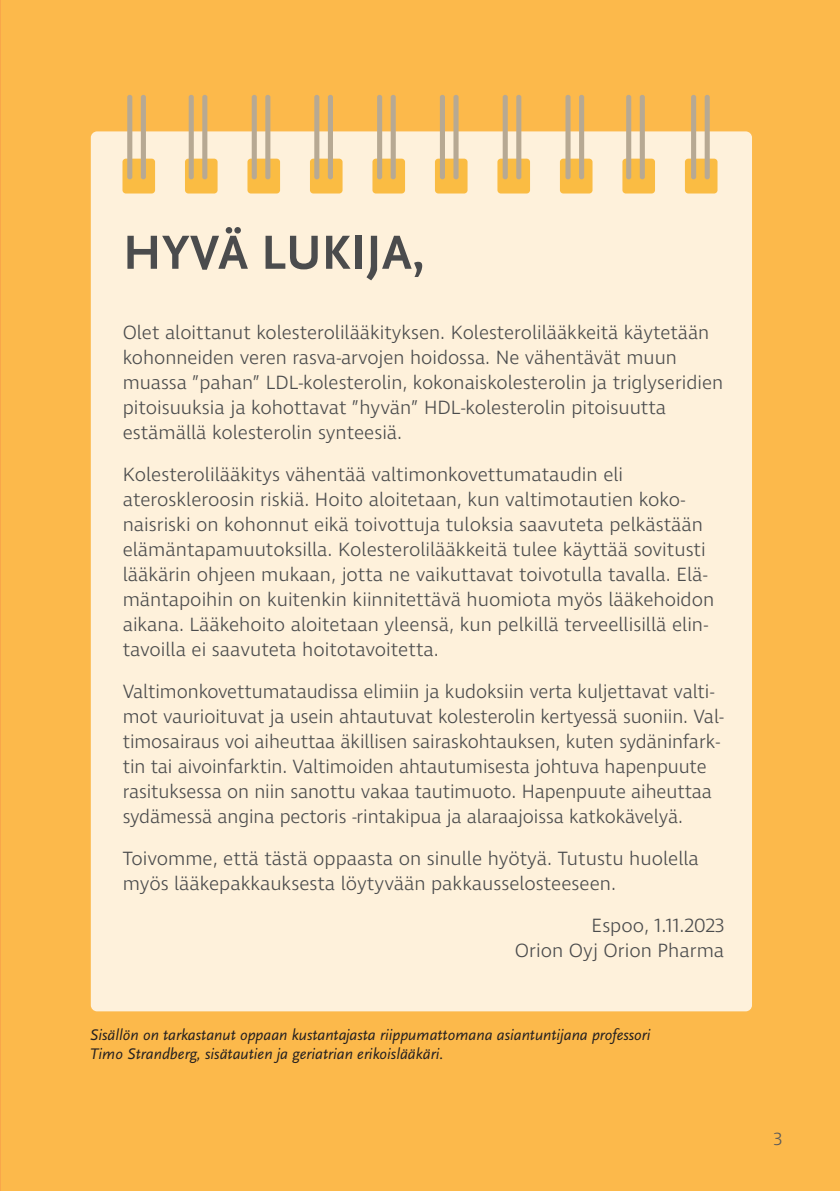
<style>
.page{position:relative;width:840px;height:1191px;background:#fff}
.page>*{position:absolute;margin:0;border:0;box-sizing:border-box;transform-origin:0 0}
.Otsikko_1{font:700 50px "Scala Sans Pro";letter-spacing:.01em;color:#4b4c4d}
.leipsi{font:300 19.6px/25px "Ingra";color:#4b4c4d}
.t1{font:300 18px "Ingra";color:#57585a}
.leipsi-2{font:italic 16px/19.2px "Scala Sans Pro";color:#231f20}
</style>
<div class="page">
<div style="left:0;top:0;width:839px;height:1191px;background:#fcb94b"></div>
<div style="left:91px;top:131px;width:660px;height:880px;background:#fef1db;border-radius:6px"></div>
<div style="left:122px;top:159px;width:33px;height:34px;background:#fabd42;border-radius:3px"></div>
<div style="left:185px;top:159px;width:32px;height:34px;background:#fabd42;border-radius:3px"></div>
<div style="left:247px;top:159px;width:33px;height:34px;background:#fabd42;border-radius:3px"></div>
<div style="left:310px;top:159px;width:32px;height:34px;background:#fabd42;border-radius:3px"></div>
<div style="left:434px;top:159px;width:33px;height:34px;background:#fabd42;border-radius:3px"></div>
<div style="left:559px;top:159px;width:33px;height:34px;background:#fabd42;border-radius:3px"></div>
<div style="left:622px;top:159px;width:32px;height:34px;background:#fabd42;border-radius:3px"></div>
<div style="left:684px;top:159px;width:33px;height:34px;background:#fabd42;border-radius:3px"></div>
<div style="left:497px;top:159px;width:32px;height:34px;background:#fabd42;border-radius:3px"></div>
<div style="left:372px;top:159px;width:33px;height:34px;background:#fabd42;border-radius:3px"></div>
<div style="left:127px;top:95px;width:5px;height:84px;background:#b7a993;border-radius:2px"></div>
<div style="left:141px;top:95px;width:5px;height:84px;background:#b7a993;border-radius:2px"></div>
<div style="left:188px;top:95px;width:6px;height:84px;background:#b7a993;border-radius:2px"></div>
<div style="left:202px;top:95px;width:5px;height:84px;background:#b7a993;border-radius:2px"></div>
<div style="left:251px;top:95px;width:6px;height:84px;background:#b7a993;border-radius:2px"></div>
<div style="left:265px;top:95px;width:5px;height:84px;background:#b7a993;border-radius:2px"></div>
<div style="left:314px;top:95px;width:5px;height:84px;background:#b7a993;border-radius:2px"></div>
<div style="left:328px;top:95px;width:5px;height:84px;background:#b7a993;border-radius:2px"></div>
<div style="left:377px;top:95px;width:5px;height:84px;background:#b7a993;border-radius:2px"></div>
<div style="left:390px;top:95px;width:5px;height:84px;background:#b7a993;border-radius:2px"></div>
<div style="left:439px;top:95px;width:5px;height:84px;background:#b7a993;border-radius:2px"></div>
<div style="left:453px;top:95px;width:5px;height:84px;background:#b7a993;border-radius:2px"></div>
<div style="left:502px;top:95px;width:5px;height:84px;background:#b7a993;border-radius:2px"></div>
<div style="left:516px;top:95px;width:5px;height:84px;background:#b7a993;border-radius:2px"></div>
<div style="left:565px;top:95px;width:5px;height:84px;background:#b7a993;border-radius:2px"></div>
<div style="left:578px;top:95px;width:6px;height:84px;background:#b7a993;border-radius:2px"></div>
<svg style="left:625px;top:95px;width:6px;height:84px"></svg>
<div style="left:639px;top:95px;width:5px;height:84px;background:#b7a993;border-radius:2px"></div>
<div style="left:690px;top:95px;width:5px;height:84px;background:#b7a993;border-radius:2px"></div>
<div style="left:704px;top:95px;width:5px;height:84px;background:#b7a993;border-radius:2px"></div>
<p class="Otsikko_1" style="left:123px;top:224px;width:303px">HYVÄ LUKIJA,</p>
<p class="leipsi" style="left:123px;top:321px;width:601px">Olet aloittanut kolesterolilääkityksen. Kolesterolilääkkeitä käytetään kohonneiden veren rasva-arvojen hoidossa. Ne vähentävät muun muassa ”pahan” LDL-kolesterolin, kokonaiskolesterolin ja triglyseridien pitoisuuksia ja kohottavat ”hyvän” HDL-kolesterolin pitoisuutta estämällä kolesterolin synteesiä.</p>
<p class="leipsi" style="left:123px;top:463px;width:592px">Kolesterolilääkitys vähentää valtimonkovettumataudin eli ateroskleroosin riskiä. Hoito aloitetaan, kun valtimotautien koko&shy;naisriski on kohonnut eikä toivottuja tuloksia saavuteta pelkästään elämäntapamuutoksilla. Kolesterolilääkkeitä tulee käyttää sovitusti lääkärin ohjeen mukaan, jotta ne vaikuttavat toivotulla tavalla. Elä&shy;mäntapoihin on kuitenkin kiinnitettävä huomiota myös lääkehoidon aikana. Lääkehoito aloitetaan yleensä, kun pelkillä terveellisillä elin&shy;tavoilla ei saavuteta hoitotavoitetta.</p>
<p class="leipsi" style="left:123px;top:680px;width:602px">Valtimonkovettumataudissa elimiin ja kudoksiin verta kuljettavat valti&shy;mot vaurioituvat ja usein ahtautuvat kolesterolin kertyessä suoniin. Val&shy;timosairaus voi aiheuttaa äkillisen sairaskohtauksen, kuten sydäninfark&shy;tin tai aivoinfarktin. Valtimoiden ahtautumisesta johtuva hapenpuute rasituksessa on niin sanottu vakaa tautimuoto. Hapenpuute aiheuttaa sydämessä angina pectoris -rintakipua ja alaraajoissa katkokävelyä.</p>
<p class="leipsi" style="left:123px;top:847px;width:577px">Toivomme, että tästä oppaasta on sinulle hyötyä. Tutustu huolella myös lääkepakkauksesta löytyvään pakkausselosteeseen.</p>
<p class="leipsi" style="left:514px;top:914px;width:211px;text-align:right">Espoo, 1.11.2023<br>Orion Oyj Orion Pharma</p>
<p class="leipsi-2" style="left:90px;top:1025px;width:562px">Sisällön on tarkastanut oppaan kustantajasta riippumattomana asiantuntijana professori<br>Timo Strandberg, sisätautien ja geriatrian erikoislääkäri.</p>
<p class="t1" style="left:773px;top:1127px;width:10px">3</p>
</div>
